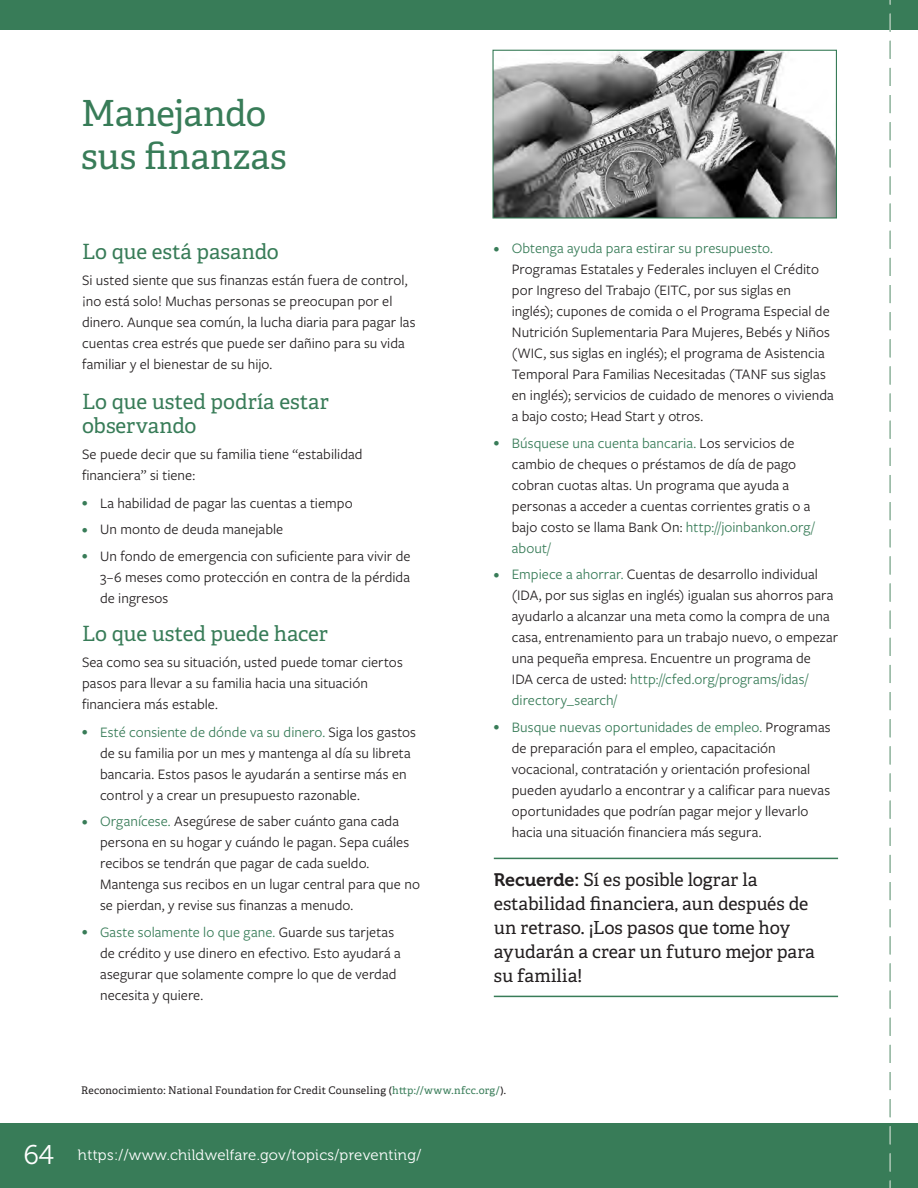
<style>
.page{position:relative;width:918px;height:1188px;background:#fff}
.page>*{position:absolute;margin:0;border:0;box-sizing:border-box;transform-origin:0 0}
.t1{font:36px/43.2px "Adelle PE";letter-spacing:-.005em;color:#387c58}
.t2{font:21px/24px "Adelle PE";letter-spacing:-.005em;color:#387c58}
.t3{font:18px/24px "Adelle PE";letter-spacing:-.005em;color:#231f20}
.t4{font:15px/21px "Freight Sans Pro";letter-spacing:.005em;color:#231f20}
.t5{font:15px "Museo 300";letter-spacing:.02em;color:#fff}
.t6{font:10.5px "Adelle PE";letter-spacing:.025em;color:#231f20}
.s1{font-size:12px;color:#387c58}
.s2{color:#387c58}
.s3{font-family:"Museo 700"}
.s4{font-size:27px}
</style>
<div class="page">
<div style="left:0;top:1123px;width:918px;height:65px;background:#387c58"></div>
<div style="left:0;top:0;width:918px;height:29px;background:#387c58"></div>
<svg style="left:890px;top:0;width:1px;height:1188px"></svg>
<hr style="left:494px;top:858px;width:344px;height:1px;background:#387c58">
<hr style="left:494px;top:996px;width:344px;height:1px;background:#387c58">
<img style="left:494px;top:52px;width:341px;height:165px">
<div style="left:492px;top:50px;width:345px;height:169px;border:1px solid #387c58"></div>
<h3 class="t1" style="left:81px;top:90px;width:207px">Manejando sus finanzas</h3>
<h4 class="t2" style="left:82px;top:239px;width:198px">Lo que está pasando</h4>
<p class="t4" style="left:82px;top:269px;width:335px">Si usted siente que sus finanzas están fuera de control, ¡no está solo! Muchas personas se preocupan por el dinero. Aunque sea común, la lucha diaria para pagar las cuentas crea estrés que puede ser dañino para su vida familiar y el bienestar de su hijo.</p>
<h4 class="t2" style="left:82px;top:388px;width:248px">Lo que usted podría estar observando</h4>
<p class="t4" style="left:82px;top:443px;width:282px">Se puede decir que su familia tiene “estabilidad financiera” si tiene:</p>
<p class="t4" style="left:82px;top:492px;width:272px"><span class="s1">•</span> La habilidad de pagar las cuentas a tiempo</p>
<p class="t4" style="left:82px;top:518px;width:203px"><span class="s1">•</span> Un monto de deuda manejable</p>
<p class="t4" style="left:100px;top:545px;width:312px;text-align:justify;text-indent:-18px"><span class="s1">•</span> Un fondo de emergencia con suficiente para vivir de 3–6 meses como protección en contra de la pérdida de ingresos</p>
<h4 class="t2" style="left:82px;top:620px;width:247px">Lo que usted puede hacer</h4>
<p class="t4" style="left:82px;top:651px;width:322px">Sea como sea su situación, usted puede tomar ciertos pasos para llevar a su familia hacia una situación financiera más estable.</p>
<p class="t4" style="left:100px;top:721px;width:317px;text-indent:-18px"><span class="s1">•</span> <span class="s2">Esté consiente de dónde va su dinero.</span> Siga los gastos de su familia por un mes y mantenga al día su libreta bancaria. Estos pasos le ayudarán a sentirse más en control y a crear un presupuesto razonable.</p>
<p class="t4" style="left:100px;top:810px;width:321px;text-indent:-18px"><span class="s1">•</span> <span class="s2">Organícese.</span> Asegúrese de saber cuánto gana cada persona en su hogar y cuándo le pagan. Sepa cuáles recibos se tendrán que pagar de cada sueldo.<br>Mantenga sus recibos en un lugar central para que no se pierdan, y revise sus finanzas a menudo.</p>
<p class="t4" style="left:100px;top:921px;width:302px;text-indent:-18px"><span class="s1">•</span> <span class="s2">Gaste solamente lo que gane.</span> Guarde sus tarjetas de crédito y use dinero en efectivo. Esto ayudará a asegurar que solamente compre lo que de verdad necesita y quiere.</p>
<p class="t4" style="left:512px;top:237px;width:323px;text-indent:-18px"><span class="s1">•</span> <span class="s2">Obtenga ayuda para estirar su presupuesto.<br></span>Programas Estatales y Federales incluyen el Crédito por Ingreso del Trabajo (EITC, por sus siglas en inglés); cupones de comida o el Programa Especial de Nutrición Suplementaria Para Mujeres, Bebés y Niños (WIC, sus siglas en inglés); el programa de Asistencia Temporal Para Familias Necesitadas (TANF sus siglas en inglés); servicios de cuidado de menores o vivienda a bajo costo; Head Start y otros.</p>
<p class="t4" style="left:512px;top:432px;width:304px;text-indent:-18px"><span class="s1">•</span> <span class="s2">Búsquese una cuenta bancaria.</span> Los servicios de cambio de cheques o préstamos de día de pago cobran cuotas altas. Un programa que ayuda a personas a acceder a cuentas corrientes gratis o a bajo costo se llama Bank On: <span class="s2">http://joinbankon.org/ about/</span></p>
<p class="t4" style="left:512px;top:563px;width:328px;text-indent:-18px"><span class="s1">•</span> <span class="s2">Empiece a ahorrar.</span> Cuentas de desarrollo individual (IDA, por sus siglas en inglés) igualan sus ahorros para ayudarlo a alcanzar una meta como la compra de una casa, entrenamiento para un trabajo nuevo, o empezar una pequeña empresa. Encuentre un programa de<br>IDA cerca de usted: <span class="s2">http://cfed.org/programs/idas/ directory_search/</span></p>
<p class="t4" style="left:512px;top:716px;width:320px;text-indent:-18px"><span class="s1">•</span> <span class="s2">Busque nuevas oportunidades de empleo.</span> Programas de preparación para el empleo, capacitación vocacional, contratación y orientación profesional pueden ayudarlo a encontrar y a calificar para nuevas oportunidades que podrían pagar mejor y llevarlo hacia una situación financiera más segura.</p>
<p class="t3" style="left:494px;top:867px;width:323px"><span class="s3">Recuerde:</span> Sí es posible lograr la estabilidad financiera, aun después de un retraso. ¡Los pasos que tome hoy ayudarán a crear un futuro mejor para su familia!</p>
<p class="t6" style="left:81px;top:1083px;width:427px">Reconocimiento: National Foundation for Credit Counseling (<span class="s2">http://www.nfcc.org/</span>).</p>
<p class="t5" style="left:24px;top:1146px;width:399px"><span class="s4">64</span> https://www.childwelfare.gov/topics/preventing/</p>
</div>
